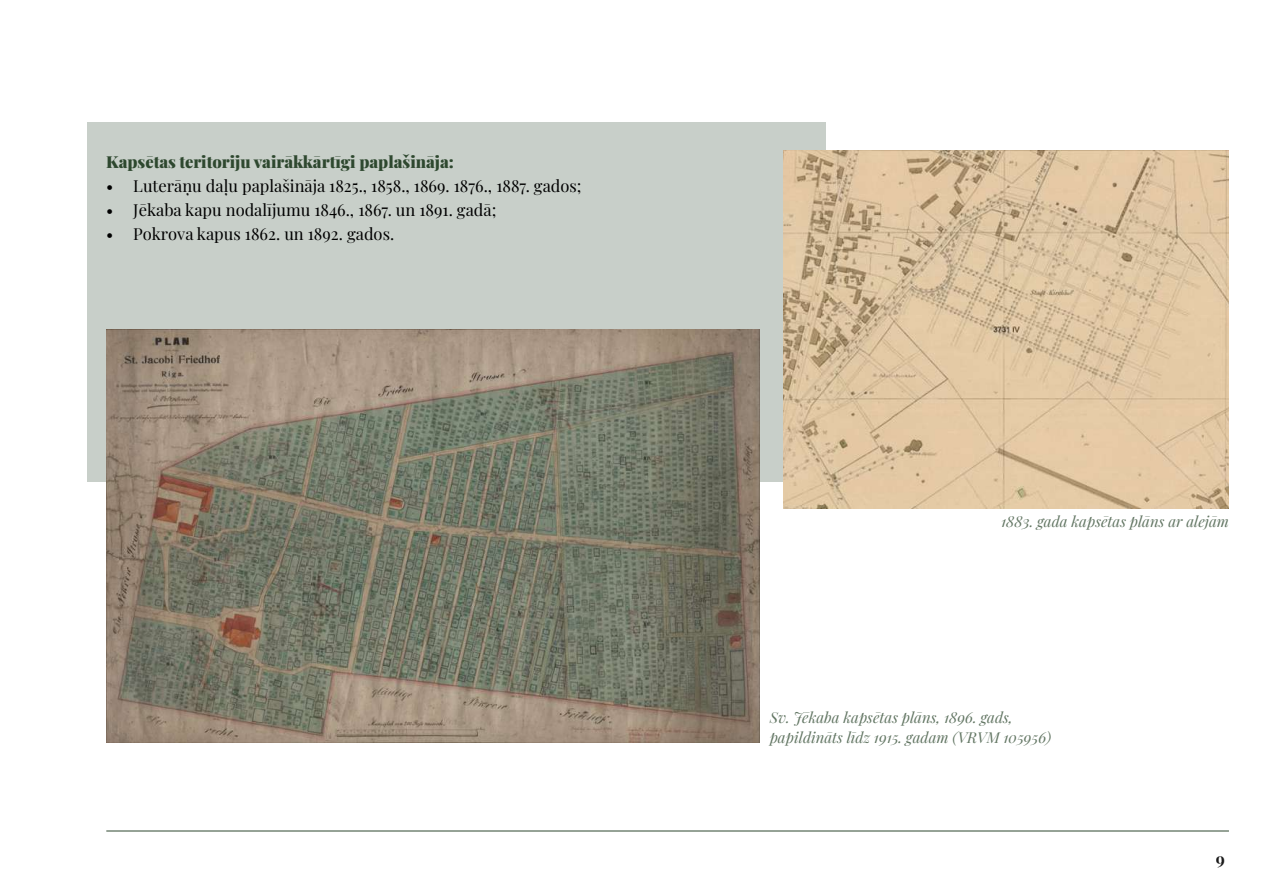
<style>
.page{position:relative;width:1263px;height:893px;background:#fff}
.page>*{position:absolute;margin:0;border:0;box-sizing:border-box;transform-origin:0 0}
.t1{font:16.5px "Playfair Display";color:#000}
.t2{font:900 16.5px "Playfair Display";color:#2e482f}
.t3{font:italic 15px/19.5px "Playfair Display";color:#2e482f}
</style>
<div class="page">
<hr style="left:106px;top:831px;width:1123px;height:1px;background:#2e482f">
<div style="left:87px;top:123px;width:739px;height:359px;background:#c8cfc9"></div>
<img style="left:106px;top:329px;width:653px;height:414px">
<img style="left:783px;top:151px;width:446px;height:357px">
<p class="t2" style="left:106px;top:149px;width:349px">Kapsētas teritoriju vairākkārtīgi paplašināja:</p>
<p class="t1" style="left:106px;top:173px;width:477px">• Luterāņu daļu paplašināja 1825., 1858., 1869. 1876., 1887. gados;</p>
<p class="t1" style="left:106px;top:197px;width:392px">• Jēkaba kapu nodalījumu 1846., 1867. un 1891. gadā;</p>
<p class="t1" style="left:106px;top:221px;width:289px">• Pokrova kapus 1862. un 1892. gados.</p>
<p class="t3" style="left:1001px;top:511px;width:229px">1883. gada kapsētas plāns ar alejām</p>
<p class="t3" style="left:770px;top:707px;width:283px">Sv. Jēkaba kapsētas plāns, 1896. gads, papildināts līdz 1915. gadam (VRVM 105956)</p>
<p class="t1" style="left:1215px;top:845px;width:11px">9</p>
</div>
